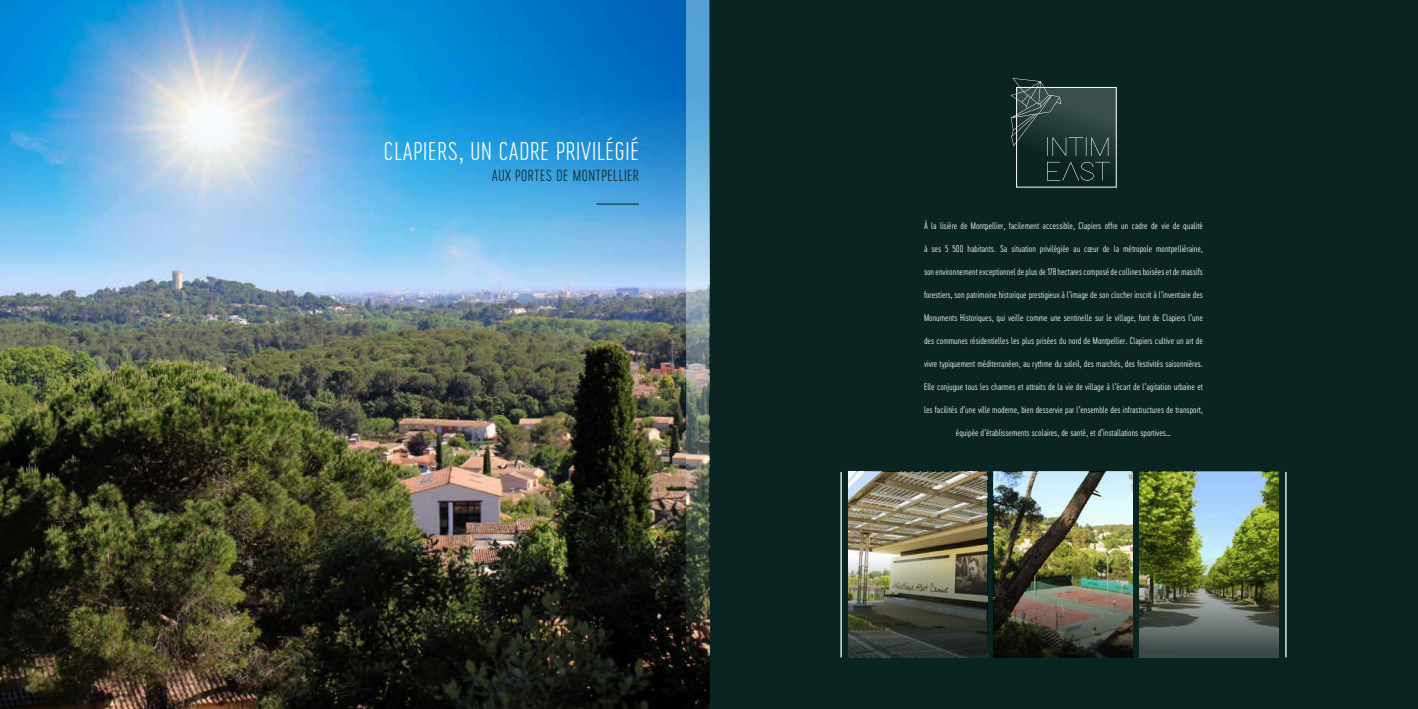
<style>
.page{position:relative;width:1418px;height:709px;background:#fff}
.page>*{position:absolute;margin:0;border:0;box-sizing:border-box;transform-origin:0 0}
.t1{font:24px "Cervo Neue Thin Neue";letter-spacing:.03em;color:#fff}
.t2{font:15px "Cervo Neue Thin Neue";letter-spacing:.03em;color:#092421}
.t3{font:9px "Cervo Neue Extra Light Neue";color:#fff}
</style>
<div class="page">
<div style="left:0;top:0;width:1417px;height:709px;background:#092421"></div>
<img style="left:0;top:0;width:686px;height:709px">
<img style="left:993px;top:472px;width:139px;height:185px">
<img style="left:848px;top:472px;width:139px;height:185px">
<img style="left:1139px;top:472px;width:139px;height:185px">
<hr style="left:840px;top:472px;width:1px;height:185px;background:#fff">
<hr style="left:1285px;top:472px;width:1px;height:185px;background:#fff">
<hr style="left:596px;top:204px;width:43px;height:1px;background:#092421">
<img style="left:686px;top:0;width:23px;height:709px">
<svg style="left:1016px;top:87px;width:100px;height:100px"></svg>
<svg style="left:1010px;top:78px;width:98px;height:78px"></svg>
<h1 class="t1" style="left:384px;top:136px;width:256px">CLAPIERS, UN CADRE PRIVILÉGIÉ</h1>
<h2 class="t2" style="left:492px;top:166px;width:148px">AUX PORTES DE MONTPELLIER</h2>
<p class="t3" style="left:924px;top:220px;width:280px">À la lisière de Montpellier, facilement accessible, Clapiers offre un cadre de vie de qualité</p>
<p class="t3" style="left:924px;top:243px;width:280px">à ses 5 500 habitants. Sa situation privilégiée au cœur de la métropole montpelliéraine,</p>
<p class="t3" style="left:924px;top:266px;width:280px">son environnement exceptionnel de plus de 178 hectares composé de collines boisées et de massifs</p>
<p class="t3" style="left:924px;top:289px;width:280px">forestiers, son patrimoine historique prestigieux à l’image de son clocher inscrit à l’inventaire des</p>
<p class="t3" style="left:924px;top:312px;width:280px">Monuments Historiques, qui veille comme une sentinelle sur le village, font de Clapiers l’une</p>
<p class="t3" style="left:924px;top:335px;width:280px">des communes résidentielles les plus prisées du nord de Montpellier. Clapiers cultive un art de</p>
<p class="t3" style="left:924px;top:358px;width:280px">vivre typiquement méditerranéen, au rythme du soleil, des marchés, des festivités saisonnières.</p>
<p class="t3" style="left:924px;top:381px;width:280px">Elle conjugue tous les charmes et attraits de la vie de village à l’écart de l’agitation urbaine et</p>
<p class="t3" style="left:924px;top:404px;width:280px">les facilités d’une ville moderne, bien desservie par l’ensemble des infrastructures de transport,</p>
<p class="t3" style="left:956px;top:427px;width:216px">équipée d’établissements scolaires, de santé, et d’installations sportives…</p>
</div>
